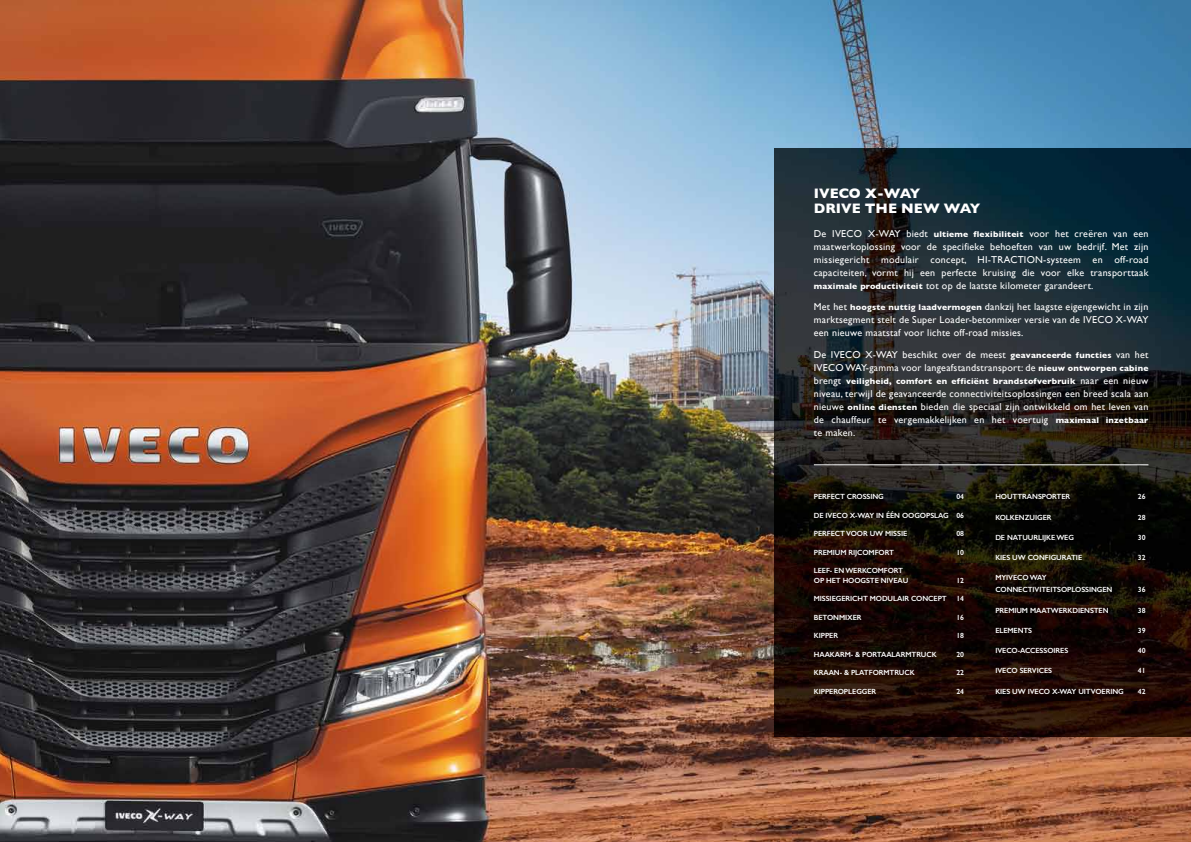
<style>
.page{position:relative;width:1191px;height:842px;background:#fff}
.page>*{position:absolute;margin:0;border:0;box-sizing:border-box;transform-origin:0 0}
.t1{font:700 14px/15px "Gill Sans";color:#fff}
.t2{font:10px/13px "Gill Sans";letter-spacing:.025em;color:#fff;text-align:justify}
.t3{font:700 8.5px "Gill Sans";letter-spacing:.025em;color:#fff}
.t4{font:600 7.5px/9.9px "Gill Sans";letter-spacing:-.01em;color:#fff}
.s1{font-weight:700;font-size:8.5px}
.s2{font-weight:400;font-size:10px}
</style>
<div class="page">
<img style="left:0;top:0;width:1191px;height:842px">
<img style="left:774px;top:148px;width:417px;height:588px">
<hr style="left:814px;top:464px;width:334px;height:1px;background:#fff">
<h1 class="t1" style="left:814px;top:185px;width:168px">IVECO X-WAY<br>DRIVE THE NEW WAY</h1>
<p class="t2" style="left:814px;top:227px;width:336px">De IVECO X-WAY biedt <span class="s1">ultieme flexibiliteit</span> voor het creëren van een maatwerkoplossing voor de specifieke behoeften van uw bedrijf. Met zijn missiegericht modulair concept, HI-TRACTION-systeem en off-road capaciteiten, vormt hij een perfecte kruising die voor elke transporttaak <span class="s1">maximale productiviteit</span> tot op de laatste kilometer garandeert.</p>
<p class="t2" style="left:814px;top:300px;width:336px">Met het <span class="s1">hoogste nuttig laadvermogen</span> dankzij het laagste eigengewicht in zijn marktsegment stelt de Super Loader-betonmixer versie van de IVECO X-WAY een nieuwe maatstaf voor lichte off-road missies.</p>
<p class="t2" style="left:814px;top:348px;width:336px">De IVECO X-WAY beschikt over de meest <span class="s1">geavanceerde functies</span> van het<br>IVECO WAY-gamma voor langeafstandstransport: de <span class="s1">nieuw ontworpen cabine</span></p>
<p class="t3" style="left:814px;top:374px;width:336px"><span class="s2">brengt</span> veiligheid, comfort en efficiënt brandstofverbruik <span class="s2">naar een nieuw</span></p>
<p class="t2" style="left:814px;top:387px;width:336px">niveau, terwijl de geavanceerde connectiviteitsoplossingen een breed scala aan nieuwe <span class="s1">online diensten</span> bieden die speciaal zijn ontwikkeld om het leven van de chauffeur te vergemakkelijken en het voertuig <span class="s1">maximaal inzetbaar </span>te maken.</p>
<p class="t4" style="left:814px;top:492px;width:72px">PERFECT CROSSING</p>
<p class="t4" style="left:956px;top:492px;width:9px">04</p>
<p class="t4" style="left:814px;top:510px;width:152px">DE IVECO X-WAY IN ÉÉN OOGOPSLAG 06</p>
<p class="t4" style="left:814px;top:529px;width:95px">PERFECT VOOR UW MISSIE</p>
<p class="t4" style="left:956px;top:529px;width:9px">08</p>
<p class="t4" style="left:814px;top:547px;width:82px">PREMIUM RIJCOMFORT</p>
<p class="t4" style="left:956px;top:547px;width:9px">10</p>
<p class="t4" style="left:814px;top:565px;width:96px">LEEF- EN WERKCOMFORT<br>OP HET HOOGSTE NIVEAU</p>
<p class="t4" style="left:956px;top:575px;width:9px">12</p>
<p class="t4" style="left:814px;top:594px;width:134px">MISSIEGERICHT MODULAIR CONCEPT</p>
<p class="t4" style="left:956px;top:594px;width:9px">14</p>
<p class="t4" style="left:814px;top:612px;width:49px">BETONMIXER</p>
<p class="t4" style="left:956px;top:612px;width:9px">16</p>
<p class="t4" style="left:814px;top:631px;width:26px">KIPPER</p>
<p class="t4" style="left:956px;top:631px;width:9px">18</p>
<p class="t4" style="left:814px;top:649px;width:124px">HAAKARM- &amp; PORTAALARMTRUCK</p>
<p class="t4" style="left:956px;top:649px;width:9px">20</p>
<p class="t4" style="left:814px;top:668px;width:102px">KRAAN- &amp; PLATFORMTRUCK</p>
<p class="t4" style="left:956px;top:668px;width:9px">22</p>
<p class="t4" style="left:814px;top:686px;width:64px">KIPPEROPLEGGER</p>
<p class="t4" style="left:956px;top:686px;width:9px">24</p>
<p class="t4" style="left:995px;top:492px;width:76px">HOUTTRANSPORTER</p>
<p class="t4" style="left:1138px;top:492px;width:9px">26</p>
<p class="t4" style="left:995px;top:512px;width:58px">KOLKENZUIGER</p>
<p class="t4" style="left:1138px;top:512px;width:9px">28</p>
<p class="t4" style="left:995px;top:532px;width:80px">DE NATUURLIJKE WEG</p>
<p class="t4" style="left:1138px;top:532px;width:9px">30</p>
<p class="t4" style="left:995px;top:553px;width:88px">KIES UW CONFIGURATIE</p>
<p class="t4" style="left:1138px;top:553px;width:9px">32</p>
<p class="t4" style="left:995px;top:572px;width:119px;line-height:11.8px">MYIVECO WAY<br>CONNECTIVITEITSOPLOSSINGEN</p>
<p class="t4" style="left:1138px;top:585px;width:9px">36</p>
<p class="t4" style="left:995px;top:605px;width:115px">PREMIUM MAATWERKDIENSTEN</p>
<p class="t4" style="left:1138px;top:605px;width:9px">38</p>
<p class="t4" style="left:995px;top:625px;width:38px">ELEMENTS</p>
<p class="t4" style="left:1138px;top:625px;width:9px">39</p>
<p class="t4" style="left:995px;top:645px;width:74px">IVECO-ACCESSOIRES</p>
<p class="t4" style="left:1138px;top:645px;width:9px">40</p>
<p class="t4" style="left:995px;top:666px;width:58px">IVECO SERVICES</p>
<p class="t4" style="left:1138px;top:666px;width:9px">41</p>
<p class="t4" style="left:995px;top:686px;width:130px">KIES UW IVECO X-WAY UITVOERING</p>
<p class="t4" style="left:1138px;top:686px;width:9px">42</p>
</div>
